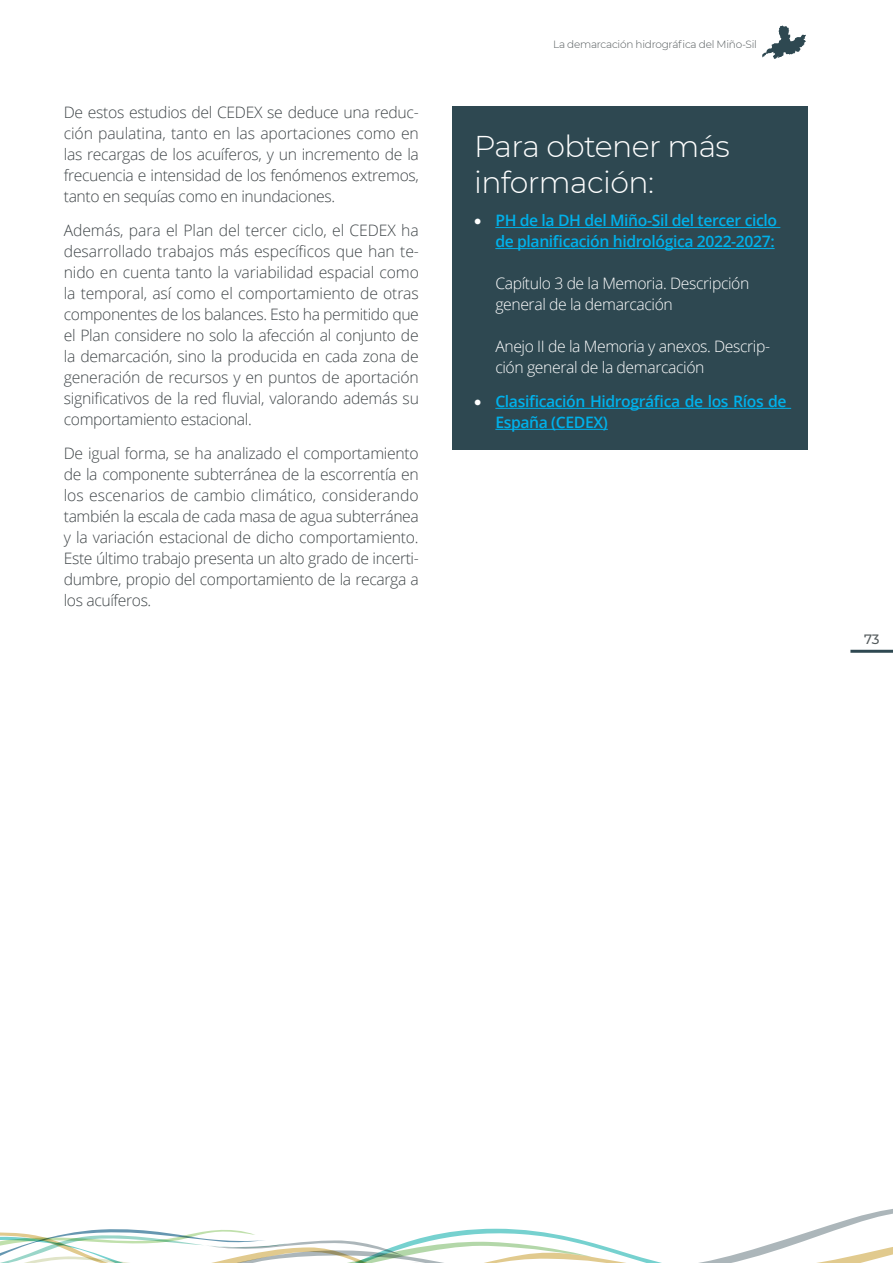
<style>
.page{position:relative;width:893px;height:1263px;background:#fff}
.page>*{position:absolute;margin:0;border:0;box-sizing:border-box;transform-origin:0 0}
.t1{font:300 30px/36px "Montserrat";letter-spacing:-.02em;color:#fff}
.t2{font:300 15.75px/21px "Open Sans";letter-spacing:-.025em;color:#404649;text-align:justify}
.t3{font:600 15.75px/21px "Open Sans";letter-spacing:-.025em;color:#00b1eb;text-align:right}
.t4{font:300 15.75px/21px "Open Sans";letter-spacing:-.025em;color:#fff}
.t5{font:500 13.5px "Montserrat";color:#555c5e}
.t6{font:300 10.5px "Montserrat";letter-spacing:-.025em;color:#555c5e}
.s1{color:#fff}
</style>
<div class="page">
<svg style="left:0;top:1209px;width:893px;height:54px"></svg>
<hr style="left:850px;top:650px;width:43px;height:3px;background:#2e4851">
<svg style="left:762px;top:25px;width:44px;height:34px"></svg>
<div style="left:453px;top:106px;width:355px;height:344px;background:#2e4851"></div>
<hr style="left:495px;top:227px;width:285px;height:1px;background:#00b1eb">
<hr style="left:495px;top:248px;width:280px;height:1px;background:#00b1eb">
<hr style="left:495px;top:408px;width:296px;height:1px;background:#00b1eb">
<hr style="left:495px;top:429px;width:113px;height:1px;background:#00b1eb">
<p class="t2" style="left:64px;top:102px;width:357px">De estos estudios del CEDEX se deduce una reduc&shy;ción paulatina, tanto en las aportaciones como en las recargas de los acuíferos, y un incremento de la frecuencia e intensidad de los fenómenos extremos, tanto en sequías como en inundaciones.</p>
<p class="t2" style="left:64px;top:219px;width:357px">Además, para el Plan del tercer ciclo, el CEDEX ha desarrollado trabajos más específicos que han te&shy;nido en cuenta tanto la variabilidad espacial como la temporal, así como el comportamiento de otras componentes de los balances. Esto ha permitido que el Plan considere no solo la afección al conjunto de la demarcación, sino la producida en cada zona de generación de recursos y en puntos de aportación significativos de la red fluvial, valorando además su comportamiento estacional.</p>
<p class="t2" style="left:64px;top:442px;width:357px">De igual forma, se ha analizado el comportamiento de la componente subterránea de la escorrentía en los escenarios de cambio climático, considerando también la escala de cada masa de agua subterránea y la variación estacional de dicho comportamiento.<br>Este último trabajo presenta un alto grado de incerti&shy;dumbre, propio del comportamiento de la recarga a los acuíferos.</p>
<p class="t6" style="left:553px;top:37px;width:205px">La demarcación hidrográfica del Miño-Sil</p>
<h1 class="t1" style="left:474px;top:127px;width:257px">Para obtener más información:</h1>
<p class="t3" style="left:474px;top:210px;width:304px"><span class="s1">•</span> PH de la DH del Miño-Sil del tercer ciclo de planificación hidrológica 2022-2027:</p>
<p class="t4" style="left:495px;top:273px;width:256px">Capítulo 3 de la Memoria. Descripción general de la demarcación</p>
<p class="t4" style="left:495px;top:336px;width:276px">Anejo II de la Memoria y anexos. Descrip&shy;ción general de la demarcación</p>
<p class="t3" style="left:495px;top:391px;width:293px;text-align:left;text-indent:-21px"><span class="s1">•</span> Clasificación Hidrográfica de los Ríos de<br>España (CEDEX)</p>
<p class="t5" style="left:864px;top:630px;width:17px">73</p>
</div>
